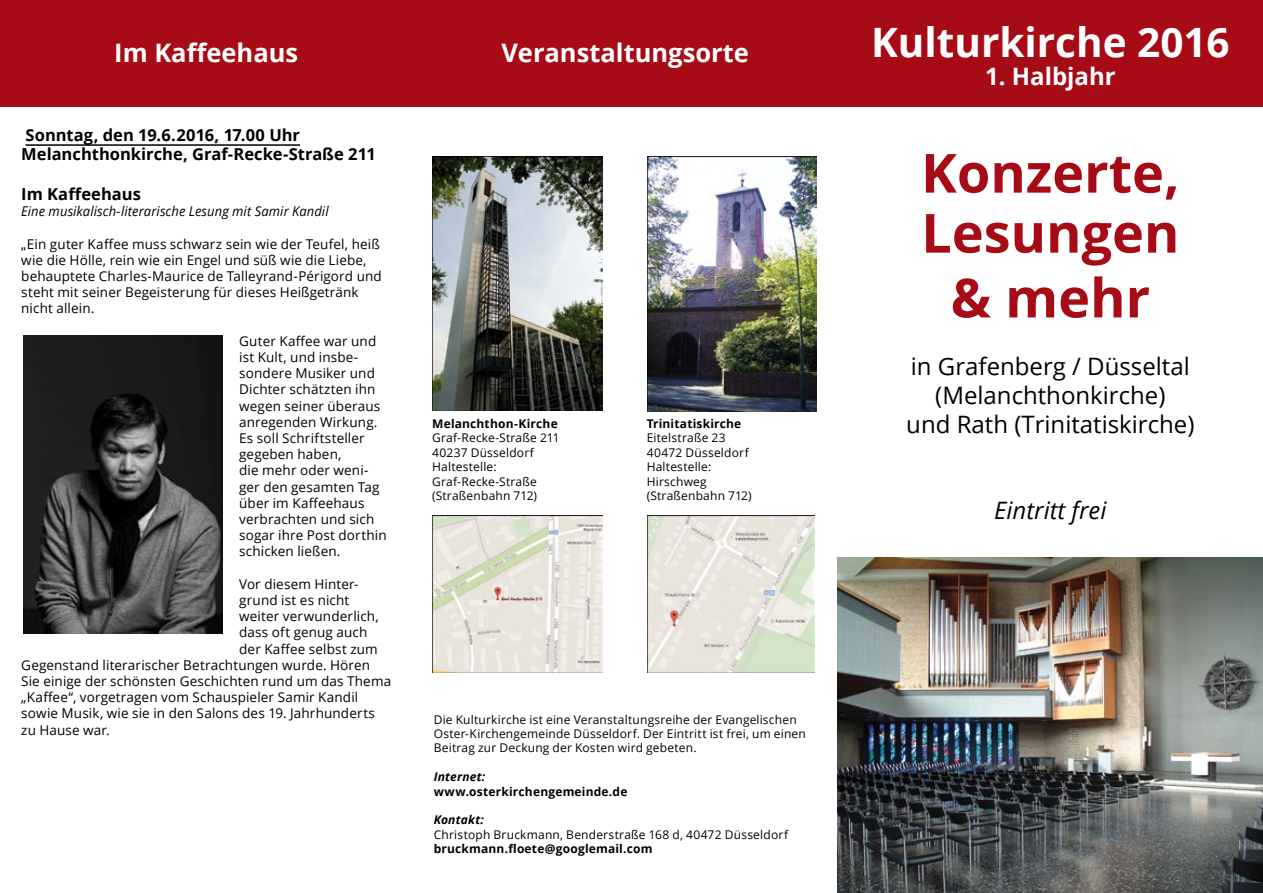
<style>
.page{position:relative;width:1263px;height:893px;background:#fff}
.page>*{position:absolute;margin:0;border:0;box-sizing:border-box;transform-origin:0 0}
.t1{font:700 54px/60px "Open Sans";color:#a60b16}
.t2{font:700 40.5px "Open Sans";color:#fff}
.t3{font:700 25.5px "Open Sans";color:#fff}
.t4{font:24px/28.8px "Open Sans";color:#000;text-align:center}
.t5{font:italic 24px "Open Sans";color:#000}
.t6{font:700 24px "Open Sans";color:#fff}
.t7{font:700 16.5px/19.8px "Open Sans";color:#000}
.t8{font:13.5px/16.2px "Open Sans";letter-spacing:.01em;color:#000}
.t9{font:italic 13.5px "Open Sans";letter-spacing:.01em;color:#000;scale:.96 1}
.t10{font:12px/14.4px "Open Sans";letter-spacing:.015em;color:#000}
.t11{font:700 12px "Open Sans";letter-spacing:.015em;color:#000}
.t12{font:italic 700 12px "Open Sans";letter-spacing:.015em;color:#000}
</style>
<div class="page">
<div style="left:0;top:0;width:1263px;height:106px;background:#a60b16"></div>
<img style="left:647px;top:516px;width:167px;height:156px">
<img style="left:432px;top:156px;width:170px;height:254px">
<img style="left:647px;top:156px;width:170px;height:256px">
<img style="left:432px;top:516px;width:170px;height:156px">
<img style="left:838px;top:557px;width:425px;height:336px">
<hr style="left:26px;top:144px;width:274px;height:2px;background:#000">
<img style="left:24px;top:336px;width:198px;height:297px">
<h3 class="t3" style="left:114px;top:35px;width:185px">Im Kaffeehaus</h3>
<h3 class="t3" style="left:501px;top:35px;width:249px">Veranstaltungsorte</h3>
<p class="t7" style="left:21px;top:124px;width:356px">Sonntag, den 19.6.2016, 17.00 Uhr<br>Melanchthonkirche, Graf-Recke-Straße 211</p>
<p class="t7" style="left:21px;top:184px;width:121px">Im Kaffeehaus</p>
<p class="t9" style="left:21px;top:202px;width:322px">Eine musikalisch-literarische Lesung mit Samir Kandil</p>
<p class="t8" style="left:21px;top:235px;width:362px">„Ein guter Kaffee muss schwarz sein wie der Teufel, heiß wie die Hölle, rein wie ein Engel und süß wie die Liebe, behauptete Charles-Maurice de Talleyrand-Périgord und steht mit seiner Begeisterung für dieses Heißgetränk nicht allein.</p>
<p class="t8" style="left:239px;top:332px;width:149px">Guter Kaffee war und ist Kult, und insbe&shy;sondere Musiker und<br>Dichter schätzten ihn wegen seiner überaus anregenden Wirkung.<br>Es soll Schriftsteller gegeben haben,<br>die mehr oder weni&shy;ger den gesamten Tag über im Kaffeehaus verbrachten und sich sogar ihre Post dorthin schicken ließen.</p>
<p class="t8" style="left:239px;top:575px;width:121px">Vor diesem Hinter-</p>
<p class="t8" style="left:239px;top:592px;width:112px">grund ist es nicht</p>
<p class="t8" style="left:239px;top:608px;width:141px">weiter verwunderlich,</p>
<p class="t8" style="left:239px;top:624px;width:130px">dass oft genug auch</p>
<p class="t8" style="left:239px;top:640px;width:140px">der Kaffee selbst zum</p>
<p class="t8" style="left:21px;top:656px;width:350px">Gegenstand literarischer Betrachtungen wurde. Hören</p>
<p class="t8" style="left:21px;top:673px;width:371px">Sie einige der schönsten Geschichten rund um das Thema</p>
<p class="t8" style="left:21px;top:689px;width:339px">„Kaffee“, vorgetragen vom Schauspieler Samir Kandil</p>
<p class="t8" style="left:21px;top:705px;width:355px">sowie Musik, wie sie in den Salons des 19. Jahrhunderts</p>
<p class="t8" style="left:21px;top:721px;width:90px">zu Hause war.</p>
<p class="t11" style="left:432px;top:415px;width:127px">Melanchthon-Kirche</p>
<p class="t10" style="left:432px;top:431px;width:129px">Graf-Recke-Straße 211<br>40237 Düsseldorf<br>Haltestelle:<br>Graf-Recke-Straße (Straßenbahn 712)</p>
<p class="t11" style="left:647px;top:415px;width:96px">Trinitatiskirche</p>
<p class="t10" style="left:647px;top:431px;width:106px">Eitelstraße 23<br>40472 Düsseldorf<br>Haltestelle:<br>Hirschweg (Straßenbahn 712)</p>
<p class="t10" style="left:434px;top:712px;width:374px">Die Kulturkirche ist eine Veranstaltungsreihe der Evangelischen<br>Oster-Kirchengemeinde Düsseldorf. Der Eintritt ist frei, um einen<br>Beitrag zur Deckung der Kosten wird gebeten.</p>
<p class="t12" style="left:434px;top:768px;width:53px">Internet:</p>
<p class="t11" style="left:434px;top:783px;width:195px">www.osterkirchengemeinde.de</p>
<p class="t12" style="left:434px;top:811px;width:52px">Kontakt:</p>
<p class="t10" style="left:434px;top:827px;width:356px">Christoph Bruckmann, Benderstraße 168 d, 40472 Düsseldorf</p>
<p class="t11" style="left:434px;top:840px;width:220px">bruckmann.floete@googlemail.com</p>
<h2 class="t2" style="left:871px;top:13px;width:360px">Kulturkirche 2016</h2>
<h3 class="t6" style="left:985px;top:60px;width:132px">1. Halbjahr</h3>
<h1 class="t1" style="left:921px;top:142px;width:260px">Konzerte,<br>Lesungen</h1>
<h1 class="t1" style="left:950px;top:266px;width:201px">&amp; mehr</h1>
<h3 class="t4" style="left:906px;top:351px;width:290px">in Grafenberg / Düsseltal (Melanchthonkirche)<br>und Rath (Trinitatiskirche)</h3>
<h3 class="t5" style="left:994px;top:494px;width:114px">Eintritt frei</h3>
</div>
